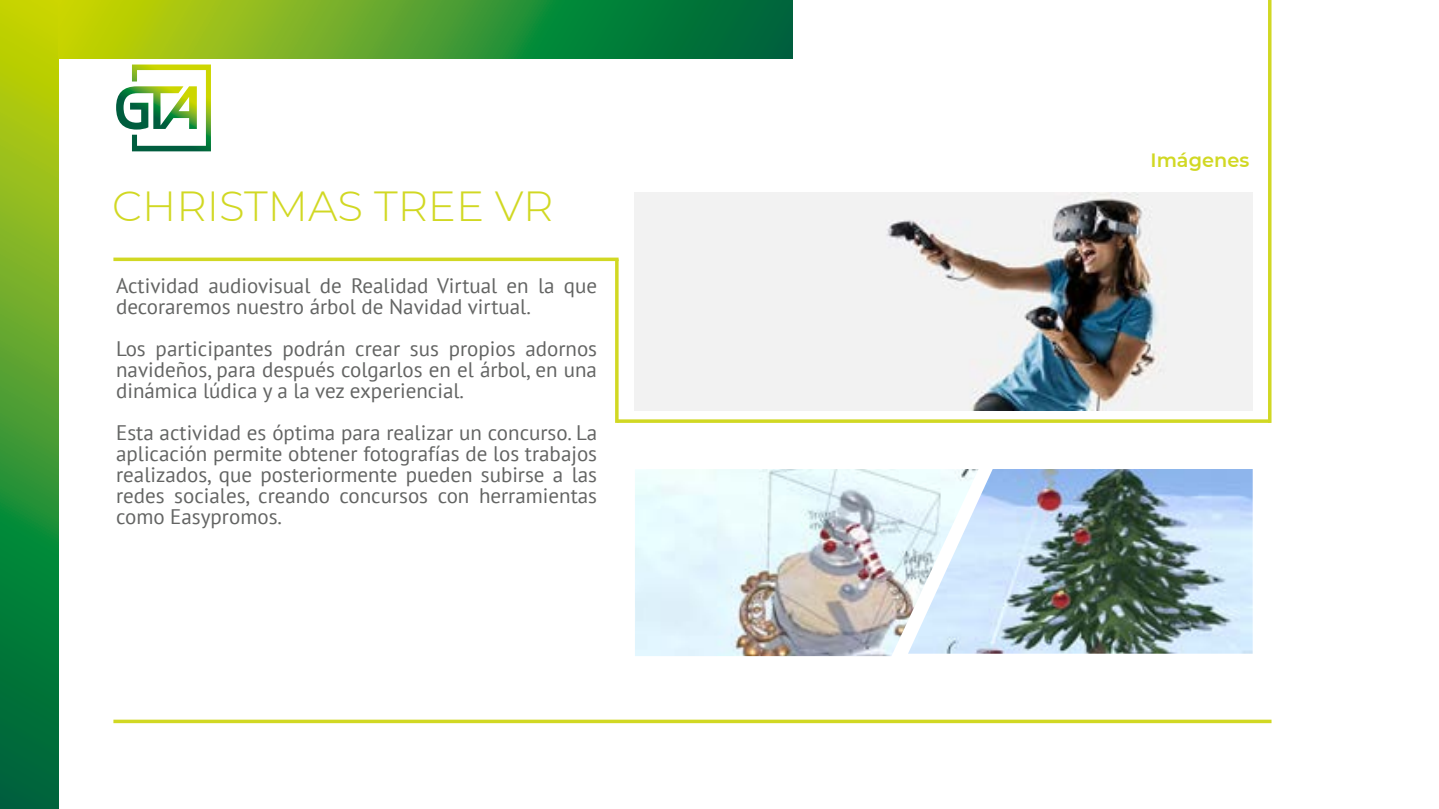
<style>
.page{position:relative;width:1439px;height:809px;background:#fff}
.page>*{position:absolute;margin:0;border:0;box-sizing:border-box;transform-origin:0 0}
.t1{font:300 42px "Montserrat";color:#d1d823}
.t2{font:21px/21px "PT Sans";color:#636463;text-align:justify}
.t3{font:600 19.25px "Montserrat";color:#d1d823}
</style>
<div class="page">
<svg style="left:0;top:0;width:59px;height:809px;background:#509d2a"></svg>
<svg style="left:59px;top:0;width:734px;height:59px;background:#509d2a"></svg>
<svg style="left:116px;top:64px;width:95px;height:87px"></svg>
<svg style="left:113px;top:257px;width:505px;height:4px;background:#d7dd43"></svg>
<hr style="left:615px;top:259px;width:3px;height:164px;background:#d1d823">
<hr style="left:1268px;top:0;width:3px;height:423px;background:#d1d823">
<svg style="left:618px;top:419px;width:650px;height:4px;background:#d6dc3d"></svg>
<svg style="left:113px;top:719px;width:1158px;height:4px;background:#d8de47"></svg>
<img style="left:635px;top:469px;width:343px;height:187px">
<img style="left:908px;top:469px;width:344px;height:184px">
<img style="left:634px;top:192px;width:618px;height:218px">
<h1 class="t1" style="left:112px;top:178px;width:443px">CHRISTMAS TREE VR</h1>
<p class="t2" style="left:116px;top:275px;width:482px">Actividad audiovisual de Realidad Virtual en la que decoraremos nuestro árbol de Navidad virtual.</p>
<p class="t2" style="left:116px;top:338px;width:482px">Los participantes podrán crear sus propios adornos navideños, para después colgarlos en el árbol, en una dinámica lúdica y a la vez experiencial.</p>
<p class="t2" style="left:116px;top:422px;width:482px">Esta actividad es óptima para realizar un concurso. La aplicación permite obtener fotografías de los trabajos realizados, que posteriormente pueden subirse a las redes sociales, creando concursos con herramientas como Easypromos.</p>
<p class="t3" style="left:1150px;top:146px;width:100px">Imágenes</p>
</div>
